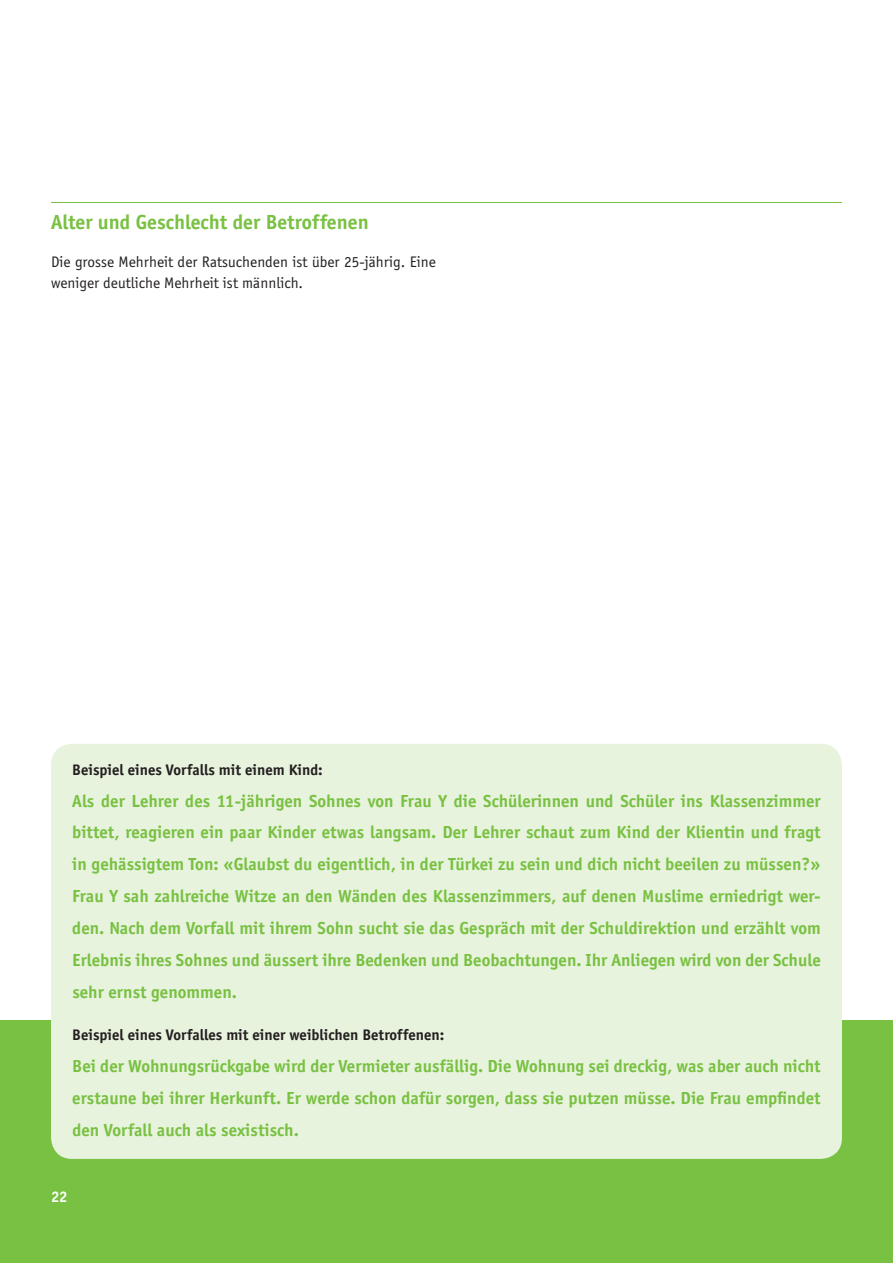
<style>
.page{position:relative;width:893px;height:1263px;background:#fff}
.page>*{position:absolute;margin:0;border:0;box-sizing:border-box;transform-origin:0 0}
.t1{font:700 21px "Officina Sans";color:#79c142}
.t2{font:700 18px/32px "Officina Sans";color:#79c142;text-align:justify}
.t3{font:15.75px/21.3px "Officina Sans";color:#231f20}
.t4{font:700 15.75px "Officina Sans";color:#231f20}
.t5{font:700 15.75px "Officina Sans";color:#fff}
</style>
<div class="page">
<div style="left:0;top:1020px;width:892px;height:243px;background:#79c142"></div>
<div style="left:51px;top:744px;width:791px;height:415px;background:#e8f3de;border-radius:21px"></div>
<hr style="left:51px;top:202px;width:791px;height:1px;background:#79c142">
<p class="t1" style="left:51px;top:209px;width:319px">Alter und Geschlecht der Betroffenen</p>
<p class="t3" style="left:51px;top:251px;width:386px">Die grosse Mehrheit der Ratsuchenden ist über 25-jährig. Eine weniger deutliche Mehrheit ist männlich.</p>
<p class="t4" style="left:72px;top:760px;width:252px">Beispiel eines Vorfalls mit einem Kind:</p>
<p class="t2" style="left:72px;top:784px;width:750px">Als der Lehrer des 11-jährigen Sohnes von Frau Y die Schülerinnen und Schüler ins Klassenzimmer bittet, reagieren ein paar Kinder etwas langsam. Der Lehrer schaut zum Kind der Klientin und fragt in gehässigtem Ton: «Glaubst du eigentlich, in der Türkei zu sein und dich nicht beeilen zu müssen?» Frau Y sah zahlreiche Witze an den Wänden des Klassenzimmers, auf denen Muslime erniedrigt wer&shy;den. Nach dem Vorfall mit ihrem Sohn sucht sie das Gespräch mit der Schuldirektion und erzählt vom Erlebnis ihres Sohnes und äussert ihre Bedenken und Beobachtungen. Ihr Anliegen wird von der Schule sehr ernst genommen.</p>
<p class="t4" style="left:72px;top:1026px;width:373px">Beispiel eines Vorfalles mit einer weiblichen Betroffenen:</p>
<p class="t2" style="left:72px;top:1050px;width:750px">Bei der Wohnungsrückgabe wird der Vermieter ausfällig. Die Wohnung sei dreckig, was aber auch nicht erstaune bei ihrer Herkunft. Er werde schon dafür sorgen, dass sie putzen müsse. Die Frau empfindet den Vorfall auch als sexistisch.</p>
<p class="t5" style="left:51px;top:1187px;width:18px">22</p>
</div>
